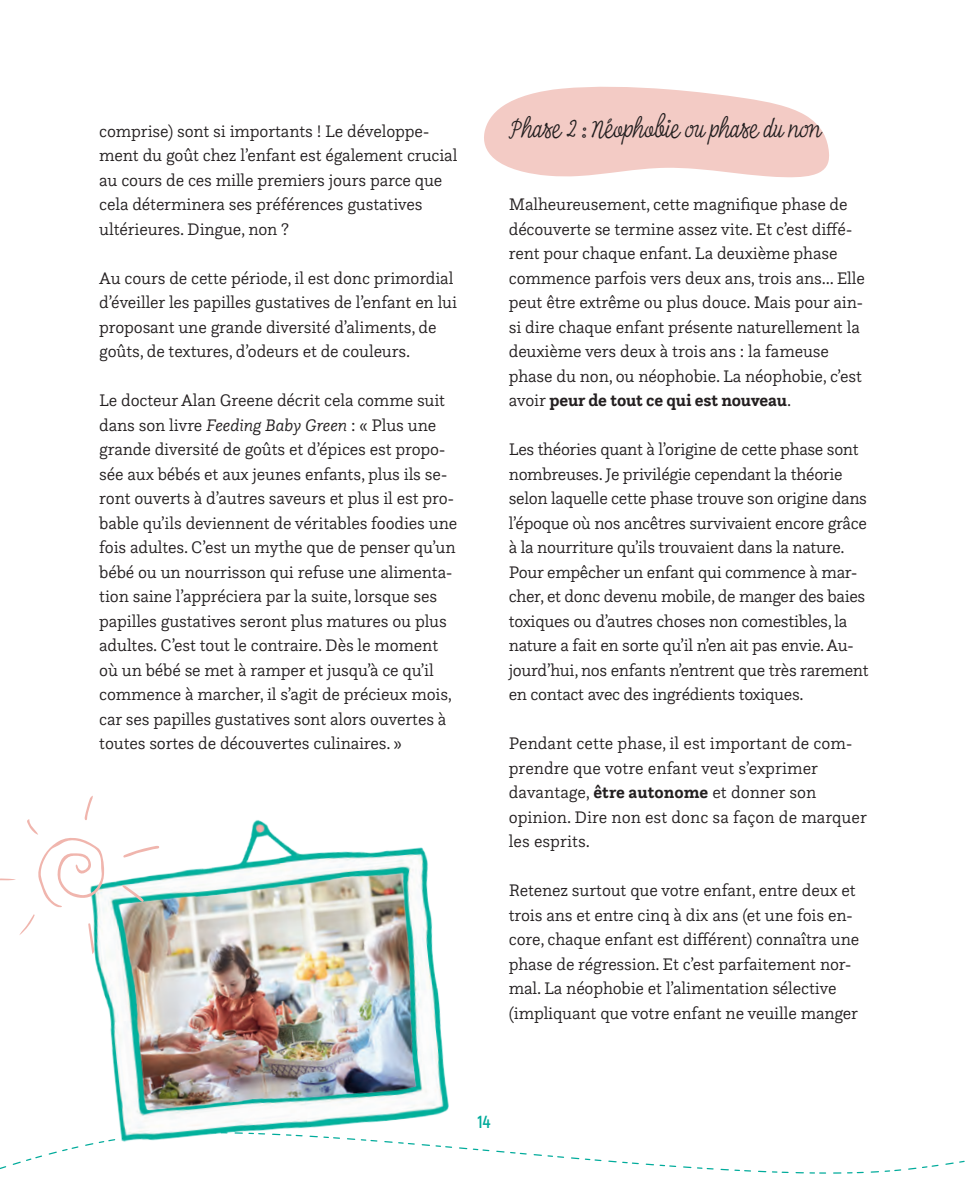
<style>
.page{position:relative;width:968px;height:1191px;background:#fff}
.page>*{position:absolute;margin:0;border:0;box-sizing:border-box;transform-origin:0 0}
.t1{font:35px "Inkheart Script";color:#231f20}
.t2{font:300 17.5px/24.5px "Questa Slab";letter-spacing:-.01em;color:#231f20}
.t3{font:700 17.5px "Akrobat";color:#00ab9b}
.s1{font-style:italic}
.s2{font-weight:700}
</style>
<div class="page">
<svg style="left:484px;top:86px;width:345px;height:91px"></svg>
<svg style="left:0;top:1151px;width:965px;height:23px"></svg>
<img style="left:59px;top:820px;width:446px;height:354px">
<svg style="left:123px;top:846px;width:36px;height:11px"></svg>
<svg style="left:88px;top:923px;width:7px;height:31px"></svg>
<svg style="left:122px;top:885px;width:22px;height:17px"></svg>
<svg style="left:19px;top:914px;width:16px;height:21px"></svg>
<svg style="left:27px;top:796px;width:77px;height:111px"></svg>
<svg style="left:0;top:878px;width:16px;height:3px"></svg>
<p class="t2" style="left:99px;top:118px;width:359px">comprise) sont si importants ! Le développe&shy;ment du goût chez l’enfant est également crucial au cours de ces mille premiers jours parce que cela déterminera ses préférences gustatives ultérieures. Dingue, non ?</p>
<p class="t2" style="left:99px;top:265px;width:359px">Au cours de cette période, il est donc primordial d’éveiller les papilles gustatives de l’enfant en lui proposant une grande diversité d’aliments, de goûts, de textures, d’odeurs et de couleurs.</p>
<p class="t2" style="left:99px;top:387px;width:359px">Le docteur Alan Greene décrit cela comme suit dans son livre <span class="s1">Feeding Baby Green</span> : « Plus une grande diversité de goûts et d’épices est propo&shy;sée aux bébés et aux jeunes enfants, plus ils se&shy;ront ouverts à d’autres saveurs et plus il est pro&shy;bable qu’ils deviennent de véritables foodies une fois adultes. C’est un mythe que de penser qu’un bébé ou un nourrisson qui refuse une alimenta&shy;tion saine l’appréciera par la suite, lorsque ses papilles gustatives seront plus matures ou plus adultes. C’est tout le contraire. Dès le moment où un bébé se met à ramper et jusqu’à ce qu’il commence à marcher, il s’agit de précieux mois, car ses papilles gustatives sont alors ouvertes à toutes sortes de découvertes culinaires. »</p>
<h1 class="t1" style="left:508px;top:108px;width:315px">Phase 2 : Néophobie ou phase du non</h1>
<p class="t2" style="left:508px;top:191px;width:357px">Malheureusement, cette magnifique phase de découverte se termine assez vite. Et c’est diffé&shy;rent pour chaque enfant. La deuxième phase commence parfois vers deux ans, trois ans... Elle peut être extrême ou plus douce. Mais pour ain&shy;si dire chaque enfant présente naturellement la deuxième vers deux à trois ans : la fameuse phase du non, ou néophobie. La néophobie, c’est avoir <span class="s2">peur de tout ce qui est nouveau</span>.</p>
<p class="t2" style="left:508px;top:436px;width:361px">Les théories quant à l’origine de cette phase sont nombreuses. Je privilégie cependant la théorie selon laquelle cette phase trouve son origine dans l’époque où nos ancêtres survivaient encore grâce à la nourriture qu’ils trouvaient dans la nature.<br>Pour empêcher un enfant qui commence à mar&shy;cher, et donc devenu mobile, de manger des baies toxiques ou d’autres choses non comestibles, la nature a fait en sorte qu’il n’en ait pas envie. Au&shy;jourd’hui, nos enfants n’entrent que très rarement en contact avec des ingrédients toxiques.</p>
<p class="t2" style="left:508px;top:730px;width:359px">Pendant cette phase, il est important de com&shy;prendre que votre enfant veut s’exprimer davantage, <span class="s2">être autonome</span> et donner son opinion. Dire non est donc sa façon de marquer les esprits.</p>
<p class="t2" style="left:508px;top:877px;width:352px">Retenez surtout que votre enfant, entre deux et trois ans et entre cinq à dix ans (et une fois en&shy;core, chaque enfant est différent) connaîtra une phase de régression. Et c’est parfaitement nor&shy;mal. La néophobie et l’alimentation sélective (impliquant que votre enfant ne veuille manger</p>
<p class="t3" style="left:477px;top:1111px;width:14px">14</p>
</div>
